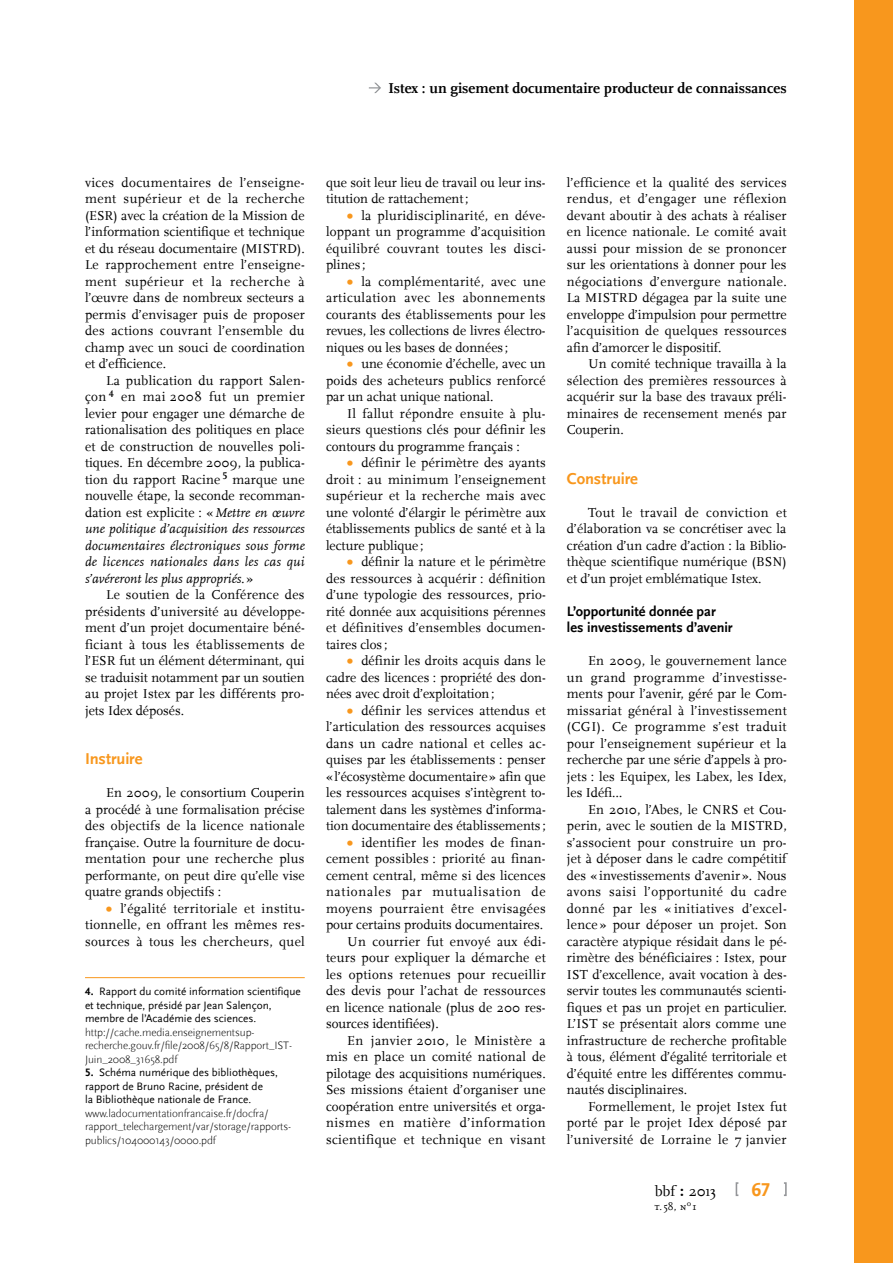
<style>
.page{position:relative;width:893px;height:1263px;background:#fff}
.page>*{position:absolute;margin:0;border:0;box-sizing:border-box;transform-origin:0 0}
.t1{font:700 19.5px "Scala Sans LF";color:#f8971d}
.t2{font:700 16.5px "Scala Sans";color:#f8971d}
.t3{font:700 15px "Scala";color:#000}
.t4{font:15px "Scala";letter-spacing:-.005em;color:#000}
.t5{font:700 14.25px/16.5px "Scala Sans";letter-spacing:-.005em;color:#000}
.t6{font:13.5px/16.5px "Scala";letter-spacing:.01em;color:#000;text-align:justify}
.t7{font:13.5px "Scala";letter-spacing:.03em;color:#000}
.t8{font:13.5px "Scala";letter-spacing:.055em;color:#000}
.t9{font:13.5px "Scala";letter-spacing:.045em;color:#000}
.t10{font:300 11.25px/13.5px "Scala Sans";letter-spacing:-.01em;color:#000}
.t11{font:11.25px/13.5px "Scala Sans";color:#000}
.t12{font:10.5px "Scala Caps";color:#000}
.s1{font-style:italic}
.s2{font-family:"Scala Sans";font-weight:700;font-size:16.5px;color:#f8971d}
.s3{font-family:"Scala Sans LF";font-weight:700}
.s4{font-family:"Scala Sans";font-weight:700}
</style>
<div class="page">
<svg style="left:736px;top:1182px;width:2px;height:14px"></svg>
<svg style="left:784px;top:1182px;width:3px;height:14px"></svg>
<div style="left:855px;top:0;width:38px;height:1263px;background:#f8971d"></div>
<svg style="left:369px;top:83px;width:12px;height:10px"></svg>
<hr style="left:85px;top:977px;width:220px;height:1px;background:#f8971d">
<p class="t3" style="left:388px;top:80px;width:400px">Istex : un gisement documentaire producteur de connaissances</p>
<p class="t6" style="left:85px;top:174px;width:221px">vices documentaires de l’enseigne&shy;ment supérieur et de la recherche (ESR) avec la création de la Mission de l’information scientifique et technique et du réseau documentaire (MISTRD).<br>Le rapprochement entre l’enseigne&shy;ment supérieur et la recherche à l’œuvre dans de nombreux secteurs a permis d’envisager puis de proposer des actions couvrant l’ensemble du champ avec un souci de coordination et d’efficience.</p>
<p class="t6" style="left:85px;top:372px;width:221px;text-indent:21px">La publication du rapport Salen&shy;çon <sup>4</sup> en mai 2008 fut un premier levier pour engager une démarche de rationalisation des politiques en place et de construction de nouvelles poli&shy;tiques. En décembre 2009, la publica&shy;tion du rapport Racine <sup>5</sup> marque une nouvelle étape, la seconde recomman&shy;dation est explicite : «<span class="s1">Mettre en œuvre une politique d’acquisition des ressources documentaires électroniques sous forme de licences nationales dans les cas qui s’avéreront les plus appropriés.</span>»</p>
<p class="t6" style="left:85px;top:587px;width:221px;text-indent:21px">Le soutien de la Conférence des présidents d’université au développe&shy;ment d’un projet documentaire béné&shy;ficiant à tous les établissements de l’ESR fut un élément déterminant, qui se traduisit notamment par un soutien au projet Istex par les différents pro&shy;jets Idex déposés.</p>
<p class="t2" style="left:85px;top:749px;width:59px">I nstruire</p>
<p class="t6" style="left:85px;top:785px;width:221px;text-indent:21px">En 2009, le consortium Couperin a procédé à une formalisation précise des objectifs de la licence nationale française. Outre la fourniture de docu&shy;mentation pour une recherche plus performante, on peut dire qu’elle vise quatre grands objectifs :</p>
<p class="t6" style="left:85px;top:900px;width:221px;text-indent:21px"><span class="s2">•</span> l’égalité territoriale et institu&shy;tionnelle, en offrant les mêmes res&shy;sources à tous les chercheurs, quel</p>
<p class="t11" style="left:85px;top:985px;width:217px"><span class="s3">4.</span> Rapport du comité information scientifique et technique, présidé par Jean Salençon, membre de l’Académie des sciences.</p>
<p class="t10" style="left:85px;top:1026px;width:208px">http://cache.media.enseignementsup&shy;recherche.gouv.fr/file/2008/65/8/Rapport_IST-<br>Juin_2008_31658.pdf</p>
<p class="t11" style="left:85px;top:1066px;width:194px"><span class="s3">5.</span> Schéma numérique des bibliothèques, rapport de Bruno Racine, président de<br>la Bibliothèque nationale de France.</p>
<p class="t10" style="left:85px;top:1107px;width:208px">www.ladocumentationfrancaise.fr/docfra/ rapport_telechargement/var/storage/rapports&shy;publics/104000143/0000.pdf</p>
<p class="t6" style="left:326px;top:174px;width:221px">que soit leur lieu de travail ou leur ins&shy;titution de rattachement;</p>
<p class="t6" style="left:326px;top:207px;width:221px;text-indent:21px"><span class="s2">•</span> la pluridisciplinarité, en déve&shy;loppant un programme d’acquisition équilibré couvrant toutes les disci&shy;plines ;</p>
<p class="t6" style="left:326px;top:273px;width:221px;text-indent:21px"><span class="s2">•</span> la complémentarité, avec une articulation avec les abonnements courants des établissements pour les revues, les collections de livres électro&shy;niques ou les bases de données ;</p>
<p class="t6" style="left:326px;top:356px;width:221px;text-indent:21px"><span class="s2">•</span> une économie d’échelle, avec un poids des acheteurs publics renforcé par un achat unique national.</p>
<p class="t6" style="left:326px;top:405px;width:221px;text-indent:21px">Il fallut répondre ensuite à plu&shy;sieurs questions clés pour définir les contours du programme français :</p>
<p class="t6" style="left:326px;top:455px;width:221px;text-indent:21px"><span class="s2">•</span> définir le périmètre des ayants droit : au minimum l’enseignement supérieur et la recherche mais avec une volonté d’élargir le périmètre aux établissements publics de santé et à la lecture publique ;</p>
<p class="t6" style="left:326px;top:554px;width:221px;text-indent:21px"><span class="s2">•</span> définir la nature et le périmètre des ressources à acquérir : définition d’une typologie des ressources, prio&shy;rité donnée aux acquisitions pérennes et définitives d’ensembles documen&shy;taires clos ;</p>
<p class="t6" style="left:326px;top:653px;width:221px;text-indent:21px"><span class="s2">•</span> définir les droits acquis dans le cadre des licences : propriété des don&shy;nées avec droit d’exploitation;</p>
<p class="t6" style="left:326px;top:702px;width:221px;text-indent:21px"><span class="s2">•</span> définir les services attendus et l’articulation des ressources acquises dans un cadre national et celles ac&shy;quises par les établissements : penser «l’écosystème documentaire » afin que les ressources acquises s’intègrent to&shy;talement dans les systèmes d’informa&shy;tion documentaire des établissements ;</p>
<p class="t6" style="left:347px;top:834px;width:200px"><span class="s2">•</span> identifier les modes de finan-</p>
<p class="t6" style="left:326px;top:851px;width:221px">cement possibles : priorité au finan-</p>
<p class="t6" style="left:326px;top:867px;width:221px">cement central, même si des licences</p>
<p class="t8" style="left:326px;top:884px;width:221px">nationales par mutualisation de</p>
<p class="t7" style="left:326px;top:901px;width:221px">moyens pourraient être envisagées</p>
<p class="t6" style="left:326px;top:917px;width:219px">pour certains produits documentaires.</p>
<p class="t6" style="left:347px;top:933px;width:200px">Un courrier fut envoyé aux édi-</p>
<p class="t6" style="left:326px;top:950px;width:221px">teurs pour expliquer la démarche et</p>
<p class="t6" style="left:326px;top:966px;width:221px">les options retenues pour recueillir</p>
<p class="t6" style="left:326px;top:983px;width:221px">des devis pour l’achat de ressources</p>
<p class="t6" style="left:326px;top:999px;width:221px">en licence nationale (plus de 200 res-</p>
<p class="t6" style="left:326px;top:1016px;width:114px">sources identifiées).</p>
<p class="t7" style="left:347px;top:1033px;width:200px">En janvier 2010, le Ministère a</p>
<p class="t6" style="left:326px;top:1049px;width:221px">mis en place un comité national de</p>
<p class="t6" style="left:326px;top:1065px;width:221px">pilotage des acquisitions numériques.</p>
<p class="t6" style="left:326px;top:1082px;width:221px">Ses missions étaient d’organiser une</p>
<p class="t6" style="left:326px;top:1098px;width:221px">coopération entre universités et orga-</p>
<p class="t9" style="left:326px;top:1115px;width:221px">nismes en matière d’information</p>
<p class="t7" style="left:326px;top:1132px;width:221px">scientifique et technique en visant</p>
<p class="t6" style="left:567px;top:174px;width:221px">l’efficience et la qualité des services rendus, et d’engager une réflexion devant aboutir à des achats à réaliser en licence nationale. Le comité avait aussi pour mission de se prononcer sur les orientations à donner pour les négociations d’envergure nationale.<br>La MISTRD dégagea par la suite une enveloppe d’impulsion pour permettre l’acquisition de quelques ressources afin d’amorcer le dispositif.</p>
<p class="t6" style="left:567px;top:356px;width:221px;text-indent:21px">Un comité technique travailla à la sélection des premières ressources à acquérir sur la base des travaux préli&shy;minaires de recensement menés par Couperin.</p>
<p class="t2" style="left:567px;top:469px;width:72px">Construire</p>
<p class="t6" style="left:567px;top:504px;width:221px;text-indent:21px">Tout le travail de conviction et d’élaboration va se concrétiser avec la création d’un cadre d’action : la Biblio&shy;thèque scientifique numérique (BSN) et d’un projet emblématique Istex.</p>
<p class="t5" style="left:567px;top:603px;width:167px">L’opportunité donnée par les investissements d’avenir</p>
<p class="t6" style="left:567px;top:653px;width:221px;text-indent:21px">En 2009, le gouvernement lance un grand programme d’investisse&shy;ments pour l’avenir, géré par le Com&shy;missariat général à l’investissement (CGI). Ce programme s’est traduit pour l’enseignement supérieur et la recherche par une série d’appels à pro&shy;jets : les Equipex, les Labex, les Idex, les Idéfi…</p>
<p class="t6" style="left:567px;top:801px;width:221px;text-indent:21px">En 2010, l’Abes, le CNRS et Cou&shy;perin, avec le soutien de la MISTRD, s’associent pour construire un pro&shy;jet à déposer dans le cadre compétitif des « investissements d’avenir ». Nous avons saisi l’opportunité du cadre donné par les « initiatives d’excel&shy;lence » pour déposer un projet. Son caractère atypique résidait dans le pé&shy;rimètre des bénéficiaires : Istex, pour IST d’excellence, avait vocation à des&shy;servir toutes les communautés scienti&shy;fiques et pas un projet en particulier.<br>L’IST se présentait alors comme une infrastructure de recherche profitable à tous, élément d’égalité territoriale et d’équité entre les différentes commu&shy;nautés disciplinaires.</p>
<p class="t6" style="left:567px;top:1098px;width:221px;text-indent:21px">Formellement, le projet Istex fut porté par le projet Idex déposé par l’université de Lorraine le 7 janvier</p>
<p class="t4" style="left:655px;top:1183px;width:63px">bbf <span class="s4">:</span> 2013</p>
<h1 class="t1" style="left:751px;top:1179px;width:21px">67</h1>
<p class="t12" style="left:655px;top:1200px;width:43px">t. 58, n<sup>o</sup> 1</p>
</div>
